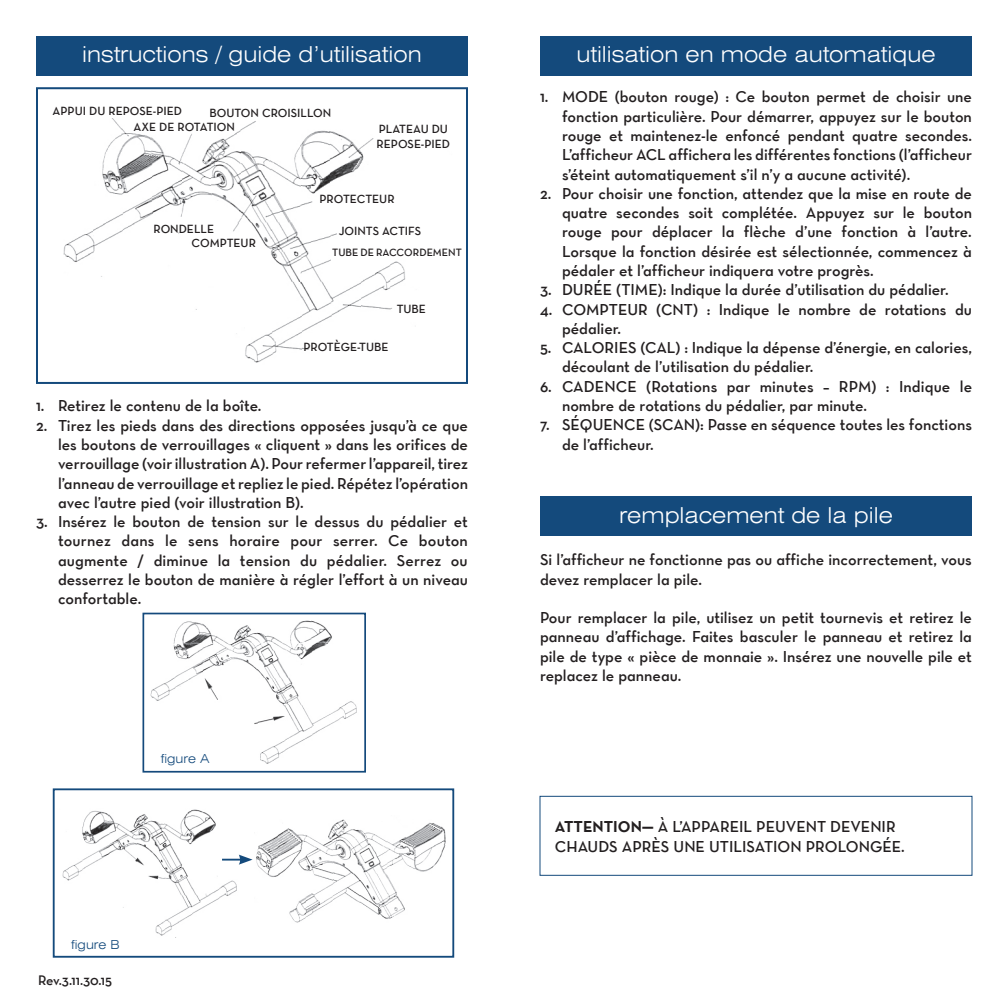
<style>
.page{position:relative;width:1008px;height:1008px;background:#fff}
.page>*{position:absolute;margin:0;border:0;box-sizing:border-box;transform-origin:0 0}
.t1{font:300 expanded 22px "Swiss 721 BT";color:#fff}
.t2{font:16px/19.2px "Neutraface Text TT Demi Alt";color:#231f20}
.t3{font:14px "Neutraface Text TT Demi Alt";letter-spacing:-.005em;color:#231f20}
.t4{font:300 expanded 12.4px "Swiss 721 BT";color:#144a7c}
.t5{font:12px/16.2px "Neutraface Text TT Demi Alt";color:#231f20}
.t6{font:10.6px "Neutraface Text TT Demi Alt";color:#231f20}
.s1{font-family:"Neutraface Text TT";font-weight:700}
</style>
<div class="page">
<div style="left:36px;top:36px;width:432px;height:39px;background:#144a7c"></div>
<img style="left:63px;top:118px;width:342px;height:245px">
<div style="left:36px;top:87px;width:432px;height:297px;border:2px solid #144a7c"></div>
<div style="left:331px;top:248px;width:19px;height:18px;background:#fff"></div>
<div style="left:170px;top:217px;width:20px;height:14px;background:#fff"></div>
<img style="left:150px;top:621px;width:207px;height:143px">
<div style="left:143px;top:613px;width:223px;height:160px;border:2px solid #144a7c"></div>
<img style="left:62px;top:809px;width:176px;height:127px">
<img style="left:256px;top:819px;width:190px;height:104px">
<hr style="left:222px;top:859px;width:20px;height:2px;background:#144a7c">
<svg style="left:239px;top:855px;width:14px;height:10px"></svg>
<div style="left:53px;top:788px;width:401px;height:170px;border:2px solid #144a7c"></div>
<div style="left:540px;top:36px;width:432px;height:39px;background:#144a7c"></div>
<div style="left:540px;top:497px;width:432px;height:39px;background:#144a7c"></div>
<div style="left:540px;top:796px;width:432px;height:80px;border:1px solid #144a7c"></div>
<h1 class="t1" style="left:82px;top:42px;width:341px">instructions / guide d’utilisation</h1>
<p class="t5" style="left:134px;top:103px;width:103px;text-indent:-81px">APPUI DU REPOSE-PIED<br>AXE DE ROTATION</p>
<p class="t5" style="left:209px;top:105px;width:123px">BOUTON CROISILLON</p>
<p class="t5" style="left:377px;top:122px;width:75px;line-height:14.4px">PLATEAU DU<br>REPOSE-PIED</p>
<p class="t5" style="left:153px;top:221px;width:62px">RONDELLE</p>
<p class="t5" style="left:192px;top:234px;width:66px">COMPTEUR</p>
<p class="t5" style="left:319px;top:191px;width:77px">PROTECTEUR</p>
<p class="t5" style="left:339px;top:223px;width:84px">JOINTS ACTIFS</p>
<p class="t6" style="left:332px;top:246px;width:131px">TUBE DE RACCORDEMENT</p>
<p class="t5" style="left:397px;top:301px;width:31px">TUBE</p>
<p class="t5" style="left:303px;top:338px;width:87px">PROTÈGE-TUBE</p>
<p class="t2" style="left:36px;top:396px;width:227px">1. Retirez le contenu de la boîte.</p>
<p class="t2" style="left:58px;top:416px;width:412px;text-align:justify;text-indent:-22px">2. Tirez les pieds dans des directions opposées jusqu’à ce que les boutons de verrouillages « cliquent » dans les orifices de verrouillage (voir illustration A). Pour refermer l’appareil, tirez l’anneau de verrouillage et repliez le pied. Répétez l’opération avec l’autre pied (voir illustration B).</p>
<p class="t2" style="left:58px;top:512px;width:412px;text-align:justify;text-indent:-22px">3. Insérez le bouton de tension sur le dessus du pédalier et tournez dans le sens horaire pour serrer. Ce bouton augmente / diminue la tension du pédalier. Serrez ou desserrez le bouton de manière à régler l’effort à un niveau confortable.</p>
<p class="t4" style="left:161px;top:751px;width:50px">figure A</p>
<p class="t4" style="left:71px;top:937px;width:50px">figure B</p>
<p class="t3" style="left:38px;top:971px;width:76px">Rev.3.11.30.15</p>
<h1 class="t1" style="left:576px;top:42px;width:361px">utilisation en mode automatique</h1>
<p class="t2" style="left:562px;top:87px;width:412px;text-align:justify;text-indent:-22px">1. MODE (bouton rouge) : Ce bouton permet de choisir une fonction particulière. Pour démarrer, appuyez sur le bouton rouge et maintenez-le enfoncé pendant quatre secondes.<br>L’afficheur ACL affichera les différentes fonctions (l’afficheur s’éteint automatiquement s’il n’y a aucune activité).</p>
<p class="t2" style="left:562px;top:184px;width:412px;text-align:justify;text-indent:-22px">2. Pour choisir une fonction, attendez que la mise en route de quatre secondes soit complétée. Appuyez sur le bouton rouge pour déplacer la flèche d’une fonction à l’autre.<br>Lorsque la fonction désirée est sélectionnée, commencez à pédaler et l’afficheur indiquera votre progrès.</p>
<p class="t2" style="left:540px;top:280px;width:410px">3. DURÉE (TIME): Indique la durée d’utilisation du pédalier.</p>
<p class="t2" style="left:562px;top:299px;width:411px;text-indent:-22px">4. COMPTEUR (CNT) : Indique le nombre de rotations du pédalier.</p>
<p class="t2" style="left:562px;top:338px;width:412px;text-indent:-22px">5. CALORIES (CAL) : Indique la dépense d’énergie, en calories, découlant de l’utilisation du pédalier.</p>
<p class="t2" style="left:562px;top:377px;width:412px;text-indent:-22px">6. CADENCE (Rotations par minutes – RPM) : Indique le nombre de rotations du pédalier, par minute.</p>
<p class="t2" style="left:562px;top:415px;width:412px;text-indent:-22px">7. SÉQUENCE (SCAN): Passe en séquence toutes les fonctions de l’afficheur.</p>
<h1 class="t1" style="left:619px;top:502px;width:275px">remplacement de la pile</h1>
<p class="t2" style="left:540px;top:550px;width:433px">Si l’afficheur ne fonctionne pas ou affiche incorrectement, vous devez remplacer la pile.</p>
<p class="t2" style="left:540px;top:608px;width:434px;text-align:justify">Pour remplacer la pile, utilisez un petit tournevis et retirez le panneau d’affichage. Faites basculer le panneau et retirez la pile de type « pièce de monnaie ». Insérez une nouvelle pile et replacez le panneau.</p>
<p class="t2" style="left:555px;top:817px;width:351px"><span class="s1">ATTENTION—</span> À L’APPAREIL PEUVENT DEVENIR<br>CHAUDS APRÈS UNE UTILISATION PROLONGÉE.</p>
</div>
